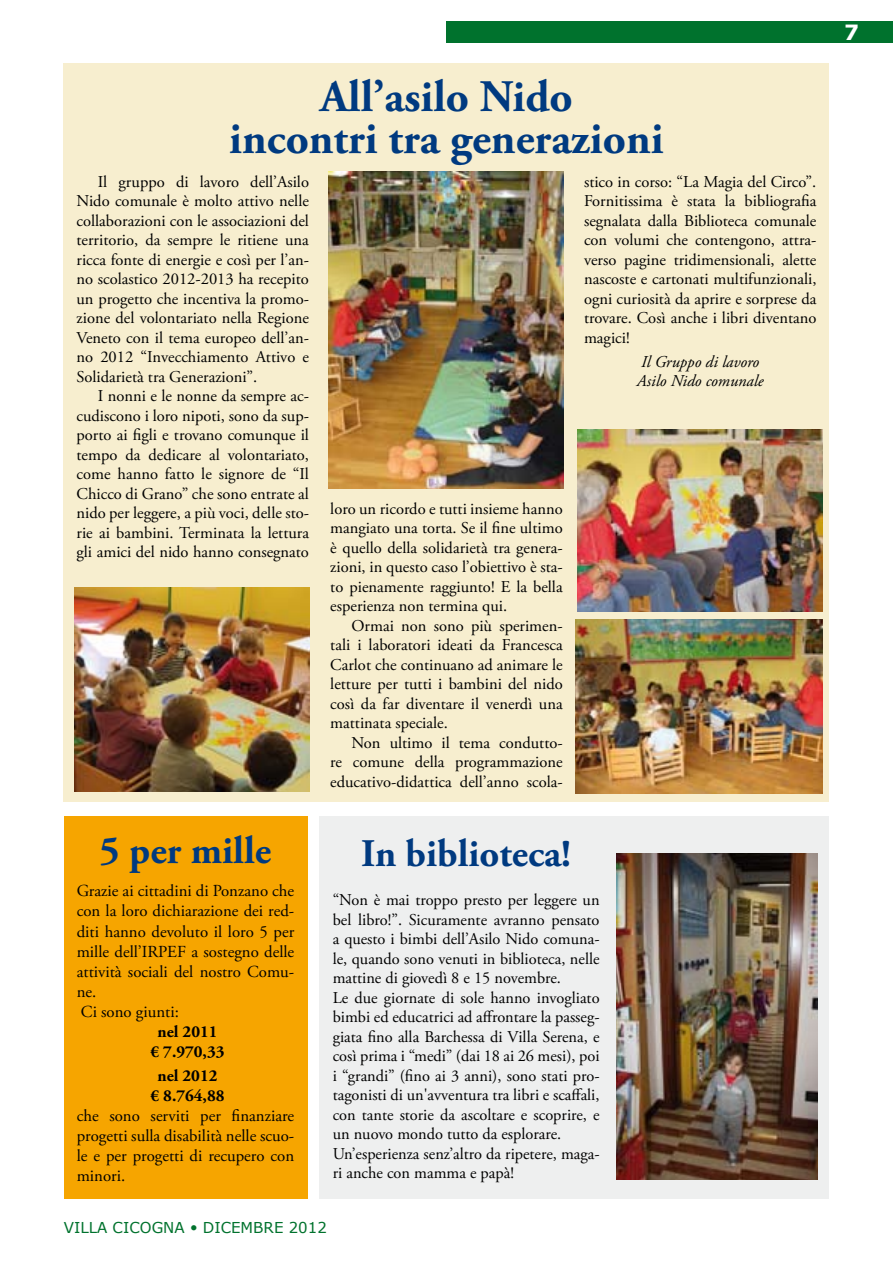
<style>
.page{position:relative;width:893px;height:1263px;background:#fff}
.page>*{position:absolute;margin:0;border:0;box-sizing:border-box;transform-origin:0 0}
.t1{font:700 45px/42px "Adobe Garamond Pro";color:#003a80;text-align:center}
.t2{font:700 39px "Adobe Garamond Pro";color:#003a80}
.t3{font:700 21px "Verdana";color:#fff}
.t4{font:16.8px/20.1px "Adobe Garamond Pro";color:#000}
.t5{font:700 16.8px/20.1px "Adobe Garamond Pro";color:#000;text-align:center}
.t6{font:16.5px/19.5px "Adobe Garamond Pro";color:#000;text-align:justify}
.t7{font:italic 16.5px/19.5px "Adobe Garamond Pro";color:#000}
.t8{font:15px "Verdana";color:#00722d}
.s1{font-family:"Frutiger LT Std";font-weight:300}
</style>
<div class="page">
<div style="left:446px;top:21px;width:447px;height:22px;background:#00722d"></div>
<div style="left:64px;top:817px;width:243px;height:382px;background:#f6a500"></div>
<div style="left:64px;top:64px;width:765px;height:738px;background:#f7eecf"></div>
<div style="left:320px;top:817px;width:509px;height:382px;background:#eeefef"></div>
<img style="left:617px;top:853px;width:200px;height:326px">
<img style="left:74px;top:588px;width:235px;height:203px">
<img style="left:329px;top:171px;width:234px;height:318px">
<img style="left:575px;top:619px;width:248px;height:174px">
<img style="left:577px;top:429px;width:246px;height:183px">
<h1 class="t1" style="left:229px;top:77px;width:436px">All’asilo Nido<br>incontri tra generazioni</h1>
<p class="t6" style="left:77px;top:172px;width:234px;text-indent:21px">Il gruppo di lavoro dell’Asilo Nido comunale è molto attivo nelle collaborazioni con le associazioni del territorio, da sempre le ritiene una ricca fonte di energie e così per l’an&shy;no scolastico 2012-2013 ha recepito un progetto che incentiva la promo&shy;zione del volontariato nella Regione Veneto con il tema europeo dell’an&shy;no 2012 “Invecchiamento Attivo e Solidarietà tra Generazioni”.</p>
<p class="t6" style="left:77px;top:387px;width:234px;text-indent:21px">I nonni e le nonne da sempre ac&shy;cudiscono i loro nipoti, sono da sup&shy;porto ai figli e trovano comunque il tempo da dedicare al volontariato, come hanno fatto le signore de “Il Chicco di Grano” che sono entrate al nido per leggere, a più voci, delle sto&shy;rie ai bambini. Terminata la lettura gli amici del nido hanno consegnato</p>
<h2 class="t2" style="left:100px;top:827px;width:173px">5 per mille</h2>
<p class="t4" style="left:77px;top:881px;width:219px">Grazie ai cittadini di Ponzano che con la loro dichiarazione dei red&shy;diti hanno devoluto il loro 5 per mille dell’IRPEF a sostegno delle attività sociali del nostro Comu&shy;ne.<br>Ci sono giunti:</p>
<p class="t5" style="left:151px;top:1022px;width:75px">nel 2011<br>€ 7.970,33</p>
<p class="t5" style="left:151px;top:1065px;width:75px">nel 2012<br>€ 8.764,88</p>
<p class="t4" style="left:77px;top:1106px;width:219px;text-align:justify">che sono serviti per finanziare progetti sulla disabilità nelle scuo&shy;le e per progetti di recupero con minori.</p>
<p class="t6" style="left:584px;top:172px;width:234px">stico in corso: “La Magia del Circo”.<br>Fornitissima è stata la bibliografia segnalata dalla Biblioteca comunale con volumi che contengono, attra&shy;verso pagine tridimensionali, alette nascoste e cartonati multifunzionali, ogni curiosità da aprire e sorprese da trovare. Così anche i libri diventano magici!</p>
<p class="t7" style="left:637px;top:352px;width:128px">Il Gruppo di lavoro<br>Asilo Nido comunale</p>
<p class="t6" style="left:330px;top:499px;width:234px">loro un ricordo e tutti insieme hanno mangiato una torta. Se il fine ultimo è quello della solidarietà tra genera&shy;zioni, in questo caso l’obiettivo è sta&shy;to pienamente raggiunto! E la bella esperienza non termina qui.</p>
<p class="t6" style="left:330px;top:616px;width:234px;text-indent:21px">Ormai non sono più sperimen&shy;tali i laboratori ideati da Francesca Carlot che continuano ad animare le letture per tutti i bambini del nido così da far diventare il venerdì una mattinata speciale.</p>
<p class="t6" style="left:330px;top:733px;width:234px;text-indent:21px">Non ultimo il tema condutto&shy;re comune della programmazione educativo-didattica dell’anno scola-</p>
<h2 class="t2" style="left:361px;top:831px;width:211px">In biblioteca!</h2>
<p class="t6" style="left:333px;top:891px;width:268px;text-align:left">“Non è mai troppo presto per leggere un bel libro!”. Sicuramente avranno pensato a questo i bimbi dell’Asilo Nido comuna&shy;le, quando sono venuti in biblioteca, nelle mattine di giovedì 8 e 15 novembre.<br>Le due giornate di sole hanno invogliato bimbi ed educatrici ad affrontare la passeg&shy;giata fino alla Barchessa di Villa Serena, e così prima i “medi” (dai 18 ai 26 mesi), poi i “grandi” (fino ai 3 anni), sono stati pro&shy;tagonisti di un'avventura tra libri e scaffali, con tante storie da ascoltare e scoprire, e un nuovo mondo tutto da esplorare.<br>Un’esperienza senz’altro da ripetere, maga&shy;ri anche con mamma e papà!</p>
<p class="t8" style="left:64px;top:1217px;width:265px">VILLA CICOGNA <span class="s1">•</span> DICEMBRE 2012</p>
<p class="t3" style="left:844px;top:17px;width:16px">7</p>
</div>
